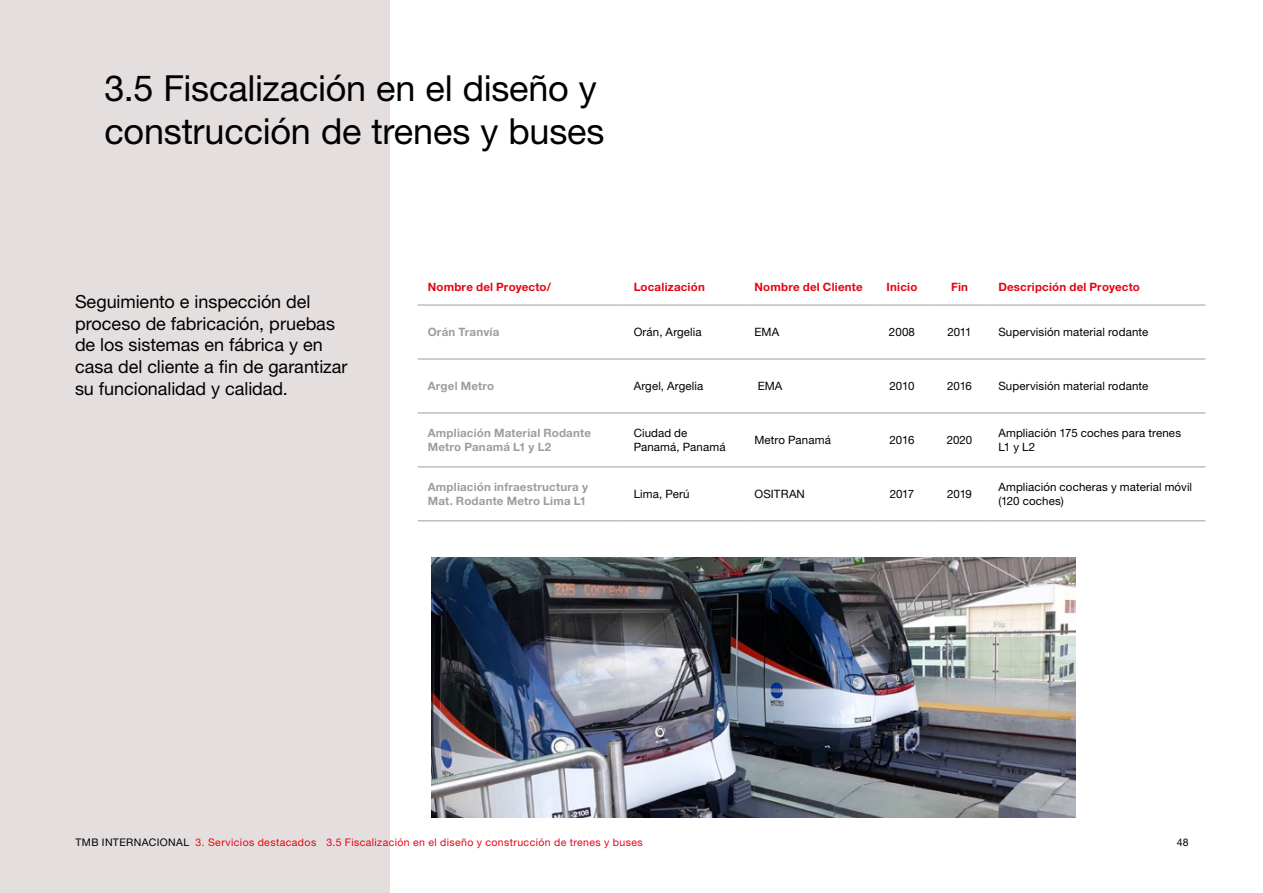
<style>
.page{position:relative;width:1263px;height:893px;background:#e4dfde}
.page>*{position:absolute;margin:0;border:0;box-sizing:border-box;transform-origin:0 0}
.t1{font:36px/43.2px "Helvetica Neue LT Pro";letter-spacing:-.005em;color:#000}
.t2{font:18px/21.6px "Helvetica Neue LT Pro";letter-spacing:-.005em;color:#000}
.t3{font:11.55px/13.6px "Helvetica Neue LT Pro";letter-spacing:.01em;color:#000}
.t4{font:700 11.55px/13.6px "Helvetica Neue LT Pro";letter-spacing:.02em;color:#9d9d9c}
.t5{font:700 11.55px "Helvetica Neue LT Pro";letter-spacing:.02em;color:#e30613}
.t6{font:10.5px "Helvetica Neue LT Pro";letter-spacing:.04em;color:#e30613}
.t7{font:10.5px "Helvetica Neue LT Pro";letter-spacing:.04em;color:#000}
</style>
<div class="page">
<div style="left:391px;top:0;width:872px;height:893px;background:#fff"></div>
<img style="left:431px;top:557px;width:644px;height:261px">
<svg style="left:418px;top:304px;width:787px;height:217px"></svg>
<hr style="left:418px;top:305px;width:206px;height:1px;background:#9d9d9c">
<hr style="left:624px;top:305px;width:120px;height:1px;background:#9d9d9c">
<hr style="left:744px;top:305px;width:129px;height:1px;background:#9d9d9c">
<hr style="left:873px;top:305px;width:58px;height:1px;background:#9d9d9c">
<hr style="left:931px;top:305px;width:57px;height:1px;background:#9d9d9c">
<hr style="left:988px;top:305px;width:217px;height:1px;background:#9d9d9c">
<hr style="left:418px;top:521px;width:206px;height:1px;background:#9d9d9c">
<hr style="left:624px;top:521px;width:120px;height:1px;background:#9d9d9c">
<hr style="left:744px;top:521px;width:129px;height:1px;background:#9d9d9c">
<hr style="left:873px;top:521px;width:58px;height:1px;background:#9d9d9c">
<hr style="left:931px;top:521px;width:57px;height:1px;background:#9d9d9c">
<hr style="left:988px;top:521px;width:217px;height:1px;background:#9d9d9c">
<hr style="left:418px;top:359px;width:206px;height:1px;background:#9d9d9c">
<hr style="left:624px;top:359px;width:120px;height:1px;background:#9d9d9c">
<hr style="left:744px;top:359px;width:129px;height:1px;background:#9d9d9c">
<hr style="left:873px;top:359px;width:58px;height:1px;background:#9d9d9c">
<hr style="left:931px;top:359px;width:57px;height:1px;background:#9d9d9c">
<hr style="left:988px;top:359px;width:217px;height:1px;background:#9d9d9c">
<hr style="left:418px;top:413px;width:206px;height:1px;background:#9d9d9c">
<hr style="left:624px;top:413px;width:120px;height:1px;background:#9d9d9c">
<hr style="left:744px;top:413px;width:129px;height:1px;background:#9d9d9c">
<hr style="left:873px;top:413px;width:58px;height:1px;background:#9d9d9c">
<hr style="left:931px;top:413px;width:57px;height:1px;background:#9d9d9c">
<hr style="left:988px;top:413px;width:217px;height:1px;background:#9d9d9c">
<hr style="left:418px;top:467px;width:206px;height:1px;background:#9d9d9c">
<hr style="left:624px;top:467px;width:120px;height:1px;background:#9d9d9c">
<hr style="left:744px;top:467px;width:129px;height:1px;background:#9d9d9c">
<hr style="left:873px;top:467px;width:58px;height:1px;background:#9d9d9c">
<hr style="left:931px;top:467px;width:57px;height:1px;background:#9d9d9c">
<hr style="left:988px;top:467px;width:217px;height:1px;background:#9d9d9c">
<h1 class="t1" style="left:104px;top:66px;width:502px">3.5 Fiscalización en el diseño y construcción de trenes y buses</h1>
<h2 class="t2" style="left:75px;top:291px;width:274px">Seguimiento e inspección del proceso de fabricación, pruebas de los sistemas en fábrica y en casa del cliente a fin de garantizar su funcionalidad y calidad.</h2>
<p class="t5" style="left:428px;top:279px;width:125px">Nombre del Proyecto/</p>
<p class="t5" style="left:634px;top:279px;width:73px">Localización</p>
<p class="t5" style="left:754px;top:279px;width:110px">Nombre del Cliente</p>
<p class="t5" style="left:886px;top:279px;width:32px">Inicio</p>
<p class="t5" style="left:951px;top:279px;width:18px">Fin</p>
<p class="t5" style="left:998px;top:279px;width:143px">Descripción del Proyecto</p>
<p class="t4" style="left:428px;top:325px;width:73px">Orán Tranvía</p>
<p class="t3" style="left:634px;top:325px;width:70px">Orán, Argelia</p>
<p class="t3" style="left:754px;top:325px;width:26px">EMA</p>
<p class="t3" style="left:889px;top:325px;width:28px">2008</p>
<p class="t3" style="left:947px;top:325px;width:26px">2011</p>
<p class="t3" style="left:998px;top:325px;width:151px">Supervisión material rodante</p>
<p class="t4" style="left:428px;top:379px;width:68px">Argel Metro</p>
<p class="t3" style="left:634px;top:379px;width:71px">Argel, Argelia</p>
<p class="t3" style="left:758px;top:379px;width:26px">EMA</p>
<p class="t3" style="left:889px;top:379px;width:26px">2010</p>
<p class="t3" style="left:947px;top:379px;width:26px">2016</p>
<p class="t3" style="left:998px;top:379px;width:151px">Supervisión material rodante</p>
<p class="t4" style="left:428px;top:426px;width:165px">Ampliación Material Rodante<br>Metro Panamá L1 y L2</p>
<p class="t3" style="left:634px;top:426px;width:93px">Ciudad de<br>Panamá, Panamá</p>
<p class="t3" style="left:754px;top:433px;width:78px">Metro Panamá</p>
<p class="t3" style="left:889px;top:433px;width:26px">2016</p>
<p class="t3" style="left:947px;top:433px;width:27px">2020</p>
<p class="t3" style="left:998px;top:426px;width:184px">Ampliación 175 coches para trenes<br>L1 y L2</p>
<p class="t4" style="left:428px;top:480px;width:162px">Ampliación infraestructura y<br>Mat. Rodante Metro Lima L1</p>
<p class="t3" style="left:634px;top:487px;width:57px">Lima, Perú</p>
<p class="t3" style="left:754px;top:487px;width:52px">OSITRAN</p>
<p class="t3" style="left:890px;top:487px;width:26px">2017</p>
<p class="t3" style="left:947px;top:487px;width:26px">2019</p>
<p class="t3" style="left:998px;top:480px;width:195px">Ampliación cocheras y material móvil (120 coches)</p>
<p class="t7" style="left:75px;top:836px;width:115px">TMB INTERNACIONAL</p>
<p class="t6" style="left:196px;top:836px;width:122px">3. Servicios destacados</p>
<p class="t6" style="left:326px;top:836px;width:318px">3.5 Fiscalización en el diseño y construcción de trenes y buses</p>
<p class="t7" style="left:1177px;top:836px;width:14px">48</p>
</div>
